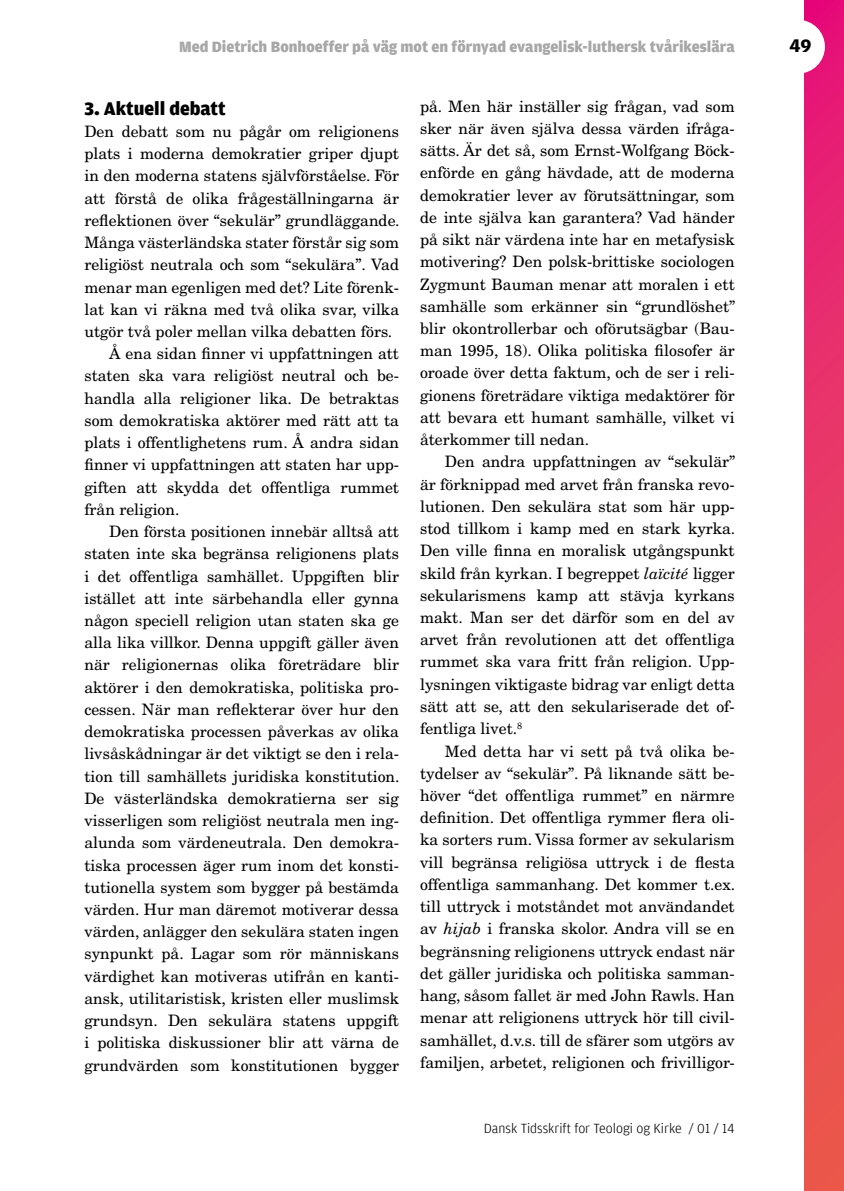
<style>
.page{position:relative;width:844px;height:1191px;background:#fff}
.page>*{position:absolute;margin:0;border:0;box-sizing:border-box;transform-origin:0 0}
.t1{font:900 19.25px "Amplitude";color:#000}
.t2{font:700 19.25px "Amplitude";color:#000}
.t3{font:15.75px/22.2px "New Century Schlbk";color:#000;text-align:justify}
.t4{font:900 15.75px "Amplitude";color:#a7a7a8}
.t5{font:300 14px "Amplitude";color:#000}
.s1{font-style:italic}
</style>
<div class="page">
<div style="left:804px;top:0;width:39px;height:1191px;background:linear-gradient(to bottom,#e6187c,#eb5e4a)"></div>
<div style="left:771px;top:20px;width:53px;height:54px;background:#fff;border-radius:50%"></div>
<p class="t4" style="left:179px;top:38px;width:557px">Med Dietrich Bonhoeffer på väg mot en förnyad evangelisk-luthersk tvårikeslära</p>
<p class="t2" style="left:789px;top:35px;width:24px">49</p>
<p class="t1" style="left:84px;top:98px;width:143px">3. Aktuell debatt</p>
<p class="t3" style="left:84px;top:120px;width:316px">Den debatt som nu pågår om religionens</p>
<p class="t3" style="left:84px;top:142px;width:316px">plats i moderna demokratier griper djupt</p>
<p class="t3" style="left:84px;top:165px;width:316px">in den moderna statens självförståelse. För</p>
<p class="t3" style="left:84px;top:187px;width:316px">att förstå de olika frågeställningarna är</p>
<p class="t3" style="left:84px;top:209px;width:317px">reflektionen över “sekulär” grundläggande.</p>
<p class="t3" style="left:84px;top:231px;width:316px">Många västerländska stater förstår sig som</p>
<p class="t3" style="left:84px;top:253px;width:316px">religiöst neutrala och som “sekulära”. Vad</p>
<p class="t3" style="left:84px;top:276px;width:316px">menar man egenligen med det? Lite förenk-</p>
<p class="t3" style="left:84px;top:298px;width:316px">lat kan vi räkna med två olika svar, vilka</p>
<p class="t3" style="left:84px;top:320px;width:309px">utgör två poler mellan vilka debatten förs.</p>
<p class="t3" style="left:109px;top:342px;width:291px">Å ena sidan finner vi uppfattningen att</p>
<p class="t3" style="left:84px;top:365px;width:316px">staten ska vara religiöst neutral och be-</p>
<p class="t3" style="left:84px;top:387px;width:316px">handla alla religioner lika. De betraktas</p>
<p class="t3" style="left:84px;top:409px;width:316px">som demokratiska aktörer med rätt att ta</p>
<p class="t3" style="left:84px;top:431px;width:316px">plats i offentlighetens rum. Å andra sidan</p>
<p class="t3" style="left:84px;top:453px;width:316px">finner vi uppfattningen att staten har upp-</p>
<p class="t3" style="left:84px;top:476px;width:316px">giften att skydda det offentliga rummet</p>
<p class="t3" style="left:84px;top:498px;width:97px">från religion.</p>
<p class="t3" style="left:109px;top:520px;width:291px">Den första positionen innebär alltså att</p>
<p class="t3" style="left:84px;top:542px;width:316px">staten inte ska begränsa religionens plats</p>
<p class="t3" style="left:84px;top:565px;width:316px">i det offentliga samhället. Uppgiften blir</p>
<p class="t3" style="left:84px;top:587px;width:316px">istället att inte särbehandla eller gynna</p>
<p class="t3" style="left:84px;top:609px;width:316px">någon speciell religion utan staten ska ge</p>
<p class="t3" style="left:84px;top:631px;width:316px">alla lika villkor. Denna uppgift gäller även</p>
<p class="t3" style="left:84px;top:653px;width:316px">när religionernas olika företrädare blir</p>
<p class="t3" style="left:84px;top:676px;width:316px">aktörer i den demokratiska, politiska pro-</p>
<p class="t3" style="left:84px;top:698px;width:316px">cessen. När man reflekterar över hur den</p>
<p class="t3" style="left:84px;top:720px;width:316px">demokratiska processen påverkas av olika</p>
<p class="t3" style="left:84px;top:742px;width:316px">livsåskådningar är det viktigt se den i rela-</p>
<p class="t3" style="left:84px;top:765px;width:317px">tion till samhällets juridiska konstitution.</p>
<p class="t3" style="left:84px;top:787px;width:316px">De västerländska demokratierna ser sig</p>
<p class="t3" style="left:84px;top:809px;width:316px">visserligen som religiöst neutrala men ing-</p>
<p class="t3" style="left:84px;top:831px;width:316px">alunda som värdeneutrala. Den demokra-</p>
<p class="t3" style="left:84px;top:853px;width:316px">tiska processen äger rum inom det konsti-</p>
<p class="t3" style="left:84px;top:876px;width:316px">tutionella system som bygger på bestämda</p>
<p class="t3" style="left:84px;top:898px;width:316px">värden. Hur man däremot motiverar dessa</p>
<p class="t3" style="left:84px;top:920px;width:316px">värden, anlägger den sekulära staten ingen</p>
<p class="t3" style="left:84px;top:942px;width:316px">synpunkt på. Lagar som rör människans</p>
<p class="t3" style="left:84px;top:965px;width:316px">värdighet kan motiveras utifrån en kanti-</p>
<p class="t3" style="left:84px;top:987px;width:316px">ansk, utilitaristisk, kristen eller muslimsk</p>
<p class="t3" style="left:84px;top:1009px;width:316px">grundsyn. Den sekulära statens uppgift</p>
<p class="t3" style="left:84px;top:1031px;width:316px">i politiska diskussioner blir att värna de</p>
<p class="t3" style="left:84px;top:1053px;width:316px">grundvärden som konstitutionen bygger</p>
<p class="t3" style="left:420px;top:95px;width:317px">på. Men här inställer sig frågan, vad som sker när även själva dessa värden ifråga&shy;sätts. Är det så, som Ernst-Wolfgang Böck&shy;enförde en gång hävdade, att de moderna demokratier lever av förutsättningar, som de inte själva kan garantera? Vad händer på sikt när värdena inte har en metafysisk motivering? Den polsk-brittiske sociologen Zygmunt Bauman menar att moralen i ett samhälle som erkänner sin “grundlöshet” blir okontrollerbar och oförutsägbar (Bau&shy;man 1995, 18). Olika politiska filosofer är oroade över detta faktum, och de ser i reli&shy;gionens företrädare viktiga medaktörer för att bevara ett humant samhälle, vilket vi återkommer till nedan.</p>
<p class="t3" style="left:420px;top:450px;width:317px;text-indent:25px">Den andra uppfattningen av “sekulär” är förknippad med arvet från franska revo&shy;lutionen. Den sekulära stat som här upp&shy;stod tillkom i kamp med en stark kyrka.<br>Den ville finna en moralisk utgångspunkt skild från kyrkan. I begreppet <span class="s1">laïcité</span> ligger sekularismens kamp att stävja kyrkans makt. Man ser det därför som en del av arvet från revolutionen att det offentliga rummet ska vara fritt från religion. Upp&shy;lysningen viktigaste bidrag var enligt detta sätt att se, att den sekulariserade det of&shy;fentliga livet.<sup>8</sup></p>
<p class="t3" style="left:420px;top:740px;width:316px;text-indent:25px">Med detta har vi sett på två olika be&shy;tydelser av “sekulär”. På liknande sätt be&shy;höver “det offentliga rummet” en närmre definition. Det offentliga rymmer flera oli&shy;ka sorters rum. Vissa former av sekularism vill begränsa religiösa uttryck i de flesta offentliga sammanhang. Det kommer t.ex. till uttryck i motståndet mot användandet av <span class="s1">hijab</span> i franska skolor. Andra vill se en begränsning religionens uttryck endast när det gäller juridiska och politiska samman&shy;hang, såsom fallet är med John Rawls. Han menar att religionens uttryck hör till civil&shy;samhället, d.v.s. till de sfärer som utgörs av familjen, arbetet, religionen och frivilligor-</p>
<p class="t5" style="left:484px;top:1120px;width:252px">Dansk Tidsskrift for Teologi og Kirke / 01 / 14</p>
</div>
